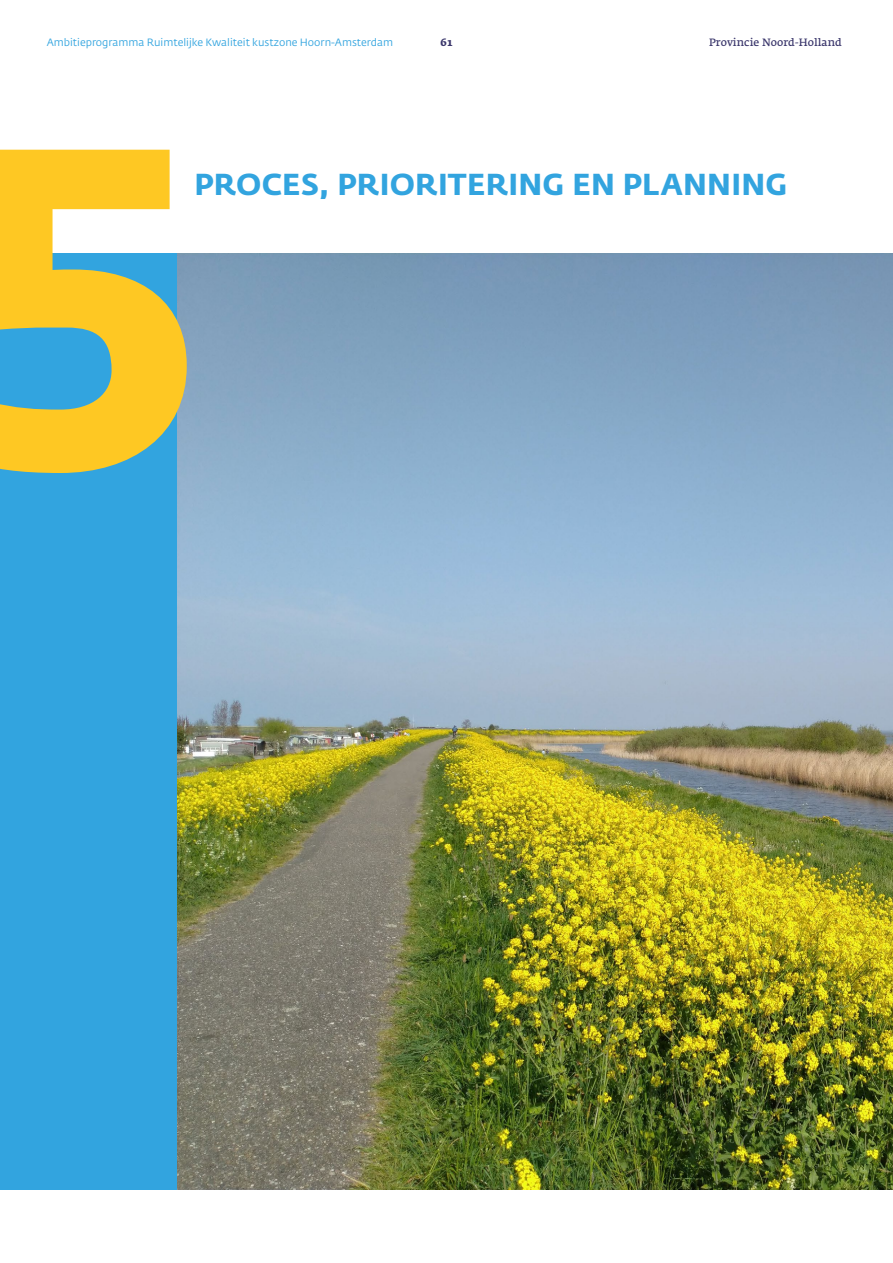
<style>
.page{position:relative;width:893px;height:1263px;background:#fff}
.page>*{position:absolute;margin:0;border:0;box-sizing:border-box;transform-origin:0 0}
.t1{font:700 450.3px "Fedra Sans Std";color:#fec823}
.t2{font:700 30px "Fedra Sans Std";letter-spacing:.005em;color:#32a4df}
.t3{font:10.5px "Fedra Sans Std";color:#32a4df}
.t4{font:600 10.5px "Fedra Serif A Std";color:#3a366b}
.t5{font:700 10.5px "Fedra Serif A Std";color:#3a366b}
</style>
<div class="page">
<div style="left:0;top:254px;width:177px;height:936px;background:#32a4df"></div>
<img style="left:177px;top:254px;width:716px;height:936px">
<p class="t3" style="left:47px;top:36px;width:348px">Ambitieprogramma Ruimtelijke Kwaliteit kustzone Hoorn-Amsterdam</p>
<p class="t5" style="left:440px;top:36px;width:14px">61</p>
<p class="t4" style="left:709px;top:36px;width:134px">Provincie Noord-Holland</p>
<h1 class="t1" style="left:-57px;top:19px;width:265px">5</h1>
<h2 class="t2" style="left:194px;top:165px;width:595px">PROCES, PRIORITERING EN PLANNING</h2>
</div>
